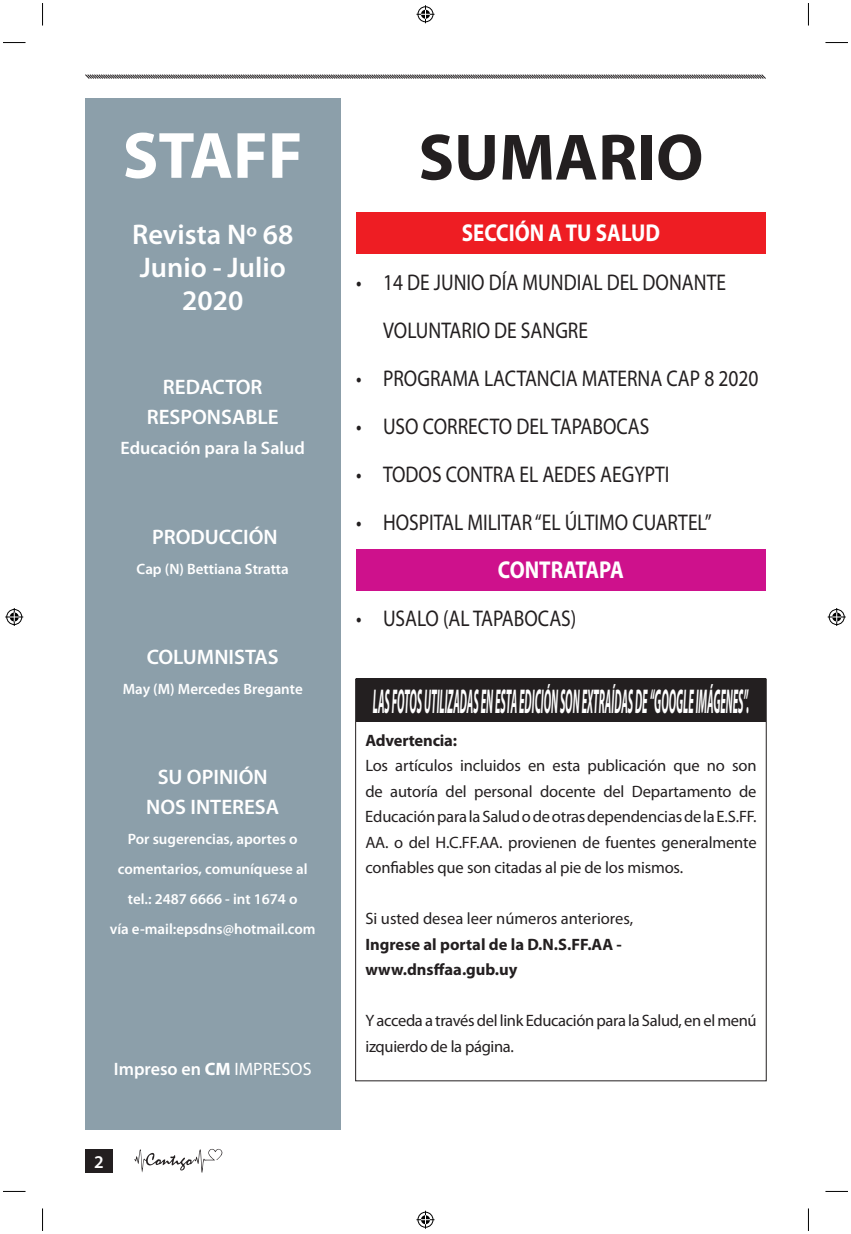
<style>
.page{position:relative;width:851px;height:1234px;background:#fff}
.page>*{position:absolute;margin:0;border:0;box-sizing:border-box;transform-origin:0 0}
.t1{font:700 66px "Myriad Pro";color:#231f20}
.t2{font:700 66px "Myriad Pro";color:#fff}
.t3{font:italic 700 34.65px "Myriad Pro";color:#fff;scale:.3 1}
.t4{font:600 28.5px/33px "Myriad Pro";color:#fff;text-align:center}
.t5{font:700 24.45px "Myriad Pro";color:#fff;scale:.86 1}
.t6{font:22.65px/48px "Myriad Pro";color:#231f20;scale:.86 1}
.t7{font:600 21px/30px "Myriad Pro";color:#fff;text-align:center}
.t8{font:600 18px "Myriad Pro";color:#fff}
.t9{font:16.5px/25.5px "Myriad Pro";letter-spacing:-.01em;color:#231f20;text-align:justify}
.t10{font:700 16.5px/25.5px "Myriad Pro";color:#231f20}
.t11{font:600 15px/30px "Myriad Pro";color:#fff;text-align:center}
.s1{font-weight:700}
.s2{font-weight:400}
</style>
<div class="page">
<div style="left:85px;top:1148px;width:28px;height:24px;background:#231f20"></div>
<svg style="left:85px;top:74px;width:681px;height:5px;background:#939191"></svg>
<svg style="left:134px;top:1148px;width:88px;height:24px"></svg>
<div style="left:356px;top:212px;width:409px;height:42px;background:#ee1d23"></div>
<div style="left:356px;top:549px;width:409px;height:42px;background:#ce118c"></div>
<div style="left:85px;top:98px;width:255px;height:1031px;background:#8c9faa"></div>
<div style="left:356px;top:678px;width:409px;height:43px;background:#231f20"></div>
<svg style="left:3px;top:42px;width:23px;height:1px"></svg>
<svg style="left:825px;top:42px;width:22px;height:1px"></svg>
<svg style="left:3px;top:1190px;width:22px;height:1px"></svg>
<svg style="left:826px;top:1190px;width:21px;height:1px"></svg>
<svg style="left:42px;top:3px;width:1px;height:23px"></svg>
<svg style="left:42px;top:1208px;width:1px;height:22px"></svg>
<svg style="left:808px;top:3px;width:1px;height:23px"></svg>
<svg style="left:808px;top:1208px;width:1px;height:22px"></svg>
<svg style="left:416px;top:5px;width:18px;height:18px"></svg>
<svg style="left:416px;top:1210px;width:18px;height:18px"></svg>
<svg style="left:5px;top:608px;width:18px;height:18px"></svg>
<svg style="left:827px;top:608px;width:18px;height:18px"></svg>
<h1 class="t2" style="left:123px;top:112px;width:181px">STAFF</h1>
<h3 class="t4" style="left:132px;top:217px;width:163px">Revista Nº 68<br>Junio - Julio<br>2020</h3>
<p class="t7" style="left:147px;top:371px;width:133px">REDACTOR<br>RESPONSABLE</p>
<p class="t8" style="left:121px;top:436px;width:186px">Educación para la Salud</p>
<p class="t7" style="left:152px;top:521px;width:127px">PRODUCCIÓN</p>
<p class="t11" style="left:137px;top:553px;width:154px">Cap (N) Bettiana Stratta</p>
<p class="t7" style="left:147px;top:641px;width:133px">COLUMNISTAS</p>
<p class="t11" style="left:123px;top:673px;width:181px">May (M) Mercedes Bregante</p>
<p class="t7" style="left:146px;top:761px;width:134px">SU OPINIÓN<br>NOS INTERESA</p>
<p class="t11" style="left:110px;top:823px;width:207px">Por sugerencias, aportes o comentarios, comuníquese al tel.: 2487 6666 - int 1674 o<br>vía e-mail:epsdns@hotmail.com</p>
<p class="t8" style="left:114px;top:1057px;width:199px">Impreso en <span class="s1">CM</span> <span class="s2">IMPRESOS</span></p>
<p class="t8" style="left:94px;top:1149px;width:11px">2</p>
<h1 class="t1" style="left:418px;top:114px;width:286px">SUMARIO</h1>
<h3 class="t5" style="left:462px;top:217px;width:232px">SECCIÓN A TU SALUD</h3>
<h3 class="t6" style="left:383px;top:257px;width:400px;text-indent:-27px">• 14 DE JUNIO DÍA MUNDIAL DEL DONANTE<br>VOLUNTARIO DE SANGRE</h3>
<h3 class="t6" style="left:356px;top:353px;width:469px">• PROGRAMA LACTANCIA MATERNA CAP 8 2020</h3>
<h3 class="t6" style="left:356px;top:401px;width:342px">• USO CORRECTO DEL TAPABOCAS</h3>
<h3 class="t6" style="left:356px;top:449px;width:366px">• TODOS CONTRA EL AEDES AEGYPTI</h3>
<h3 class="t6" style="left:356px;top:497px;width:415px">• HOSPITAL MILITAR“EL ÚLTIMO CUARTEL”</h3>
<h3 class="t5" style="left:498px;top:553px;width:148px">CONTRATAPA</h3>
<h3 class="t6" style="left:356px;top:593px;width:258px">• USALO (AL TAPABOCAS)</h3>
<h2 class="t3" style="left:373px;top:678px;width:1255px">LAS FOTOS UTILIZADAS EN ESTA EDICIÓN SON EXTRAÍDAS DE “GOOGLE IMÁGENES”.</h2>
<p class="t10" style="left:365px;top:726px;width:93px">Advertencia:</p>
<p class="t9" style="left:365px;top:752px;width:393px">Los artículos incluidos en esta publicación que no son de autoría del personal docente del Departamento de EducaciónparalaSaludodeotrasdependenciasdelaE.S.FF.<br>AA. o del H.C.FF.AA. provienen de fuentes generalmente confiables que son citadas al pie de los mismos.</p>
<p class="t9" style="left:365px;top:905px;width:269px">Si usted desea leer números anteriores,</p>
<p class="t10" style="left:365px;top:930px;width:258px">Ingrese al portal de la D.N.S.FF.AA - www.dnsffaa.gub.uy</p>
<p class="t9" style="left:365px;top:1007px;width:393px">Yacceda a travésdel link Educaciónpara la Salud, enelmenú izquierdo de la página.</p>
</div>
